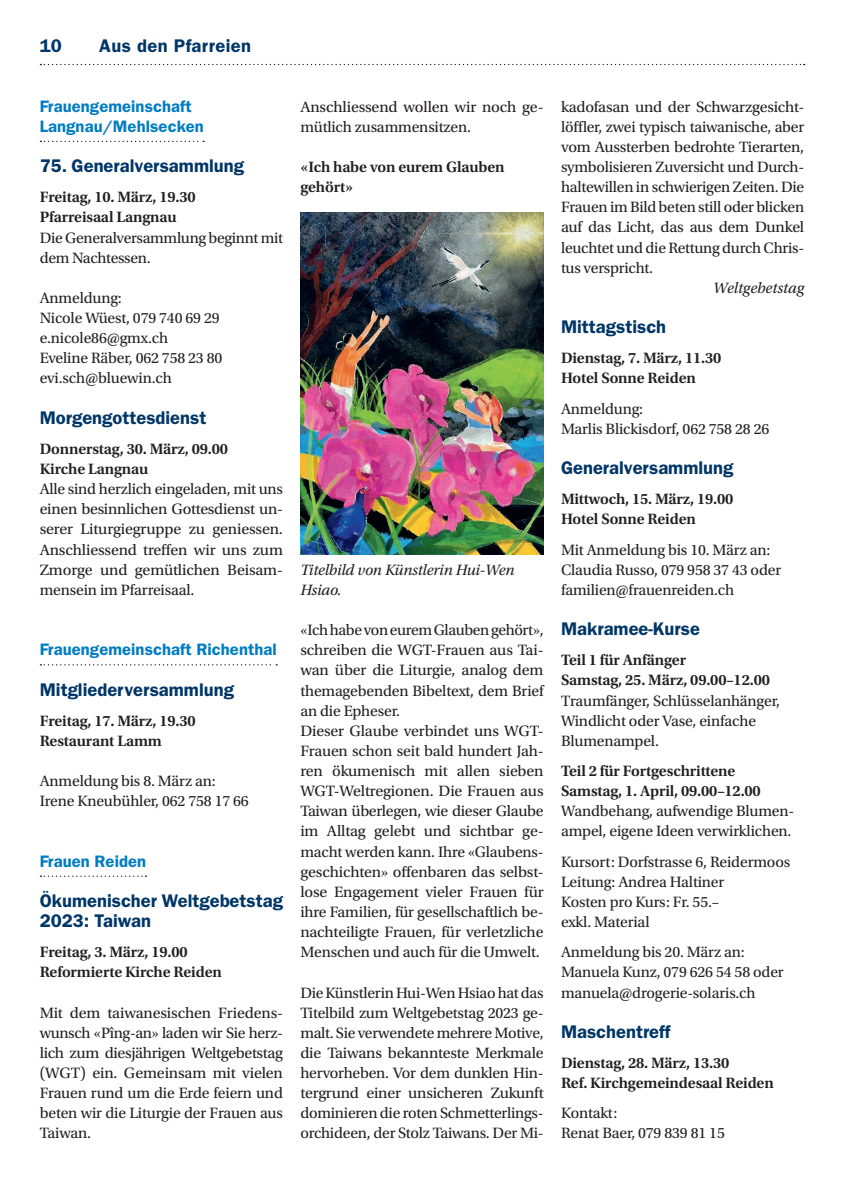
<style>
.page{position:relative;width:844px;height:1191px;background:#fff}
.page>*{position:absolute;margin:0;border:0;box-sizing:border-box;transform-origin:0 0}
.t1{font:600 18.38px/20.1px "ITC Franklin Gothic Std";color:#003667}
.t2{font:600 18.38px "ITC Franklin Gothic Std";letter-spacing:.02em;color:#003667}
.t3{font:600 16.62px/20.1px "ITC Franklin Gothic Std";letter-spacing:.005em;color:#007cc2}
.t4{font:15.75px/20.1px "Utopia Std";letter-spacing:-.01em;color:#231f20}
.t5{font:600 15.75px/20.1px "Utopia Std";letter-spacing:-.01em;color:#231f20}
.t6{font:italic 15.75px/20.1px "Utopia Std";letter-spacing:-.01em;color:#231f20}
</style>
<div class="page">
<svg style="left:40px;top:64px;width:764px;height:1px"></svg>
<svg style="left:40px;top:141px;width:164px;height:1px"></svg>
<svg style="left:40px;top:664px;width:237px;height:1px"></svg>
<svg style="left:40px;top:875px;width:106px;height:2px"></svg>
<img style="left:300px;top:212px;width:243px;height:342px">
<p class="t1" style="left:40px;top:36px;width:24px">10</p>
<p class="t2" style="left:99px;top:35px;width:153px">Aus den Pfarreien</p>
<p class="t3" style="left:40px;top:96px;width:166px">Frauengemeinschaft<br>Langnau/Mehlsecken</p>
<p class="t1" style="left:40px;top:156px;width:206px">75. Generalversammlung</p>
<p class="t5" style="left:40px;top:187px;width:157px">Freitag, 10. März, 19.30<br>Pfarreisaal Langnau</p>
<p class="t4" style="left:40px;top:228px;width:245px">Die Generalversammlung beginnt mit dem Nachtessen.</p>
<p class="t4" style="left:40px;top:288px;width:184px">Anmeldung:<br>Nicole Wüest, 079 740 69 29 e.nicole86@gmx.ch<br>Eveline Räber, 062 758 23 80 evi.sch@bluewin.ch</p>
<p class="t1" style="left:40px;top:407px;width:168px">Morgengottesdienst</p>
<p class="t5" style="left:40px;top:439px;width:190px">Donnerstag, 30. März, 09.00<br>Kirche Langnau</p>
<p class="t4" style="left:40px;top:479px;width:245px">Alle sind herzlich eingeladen, mit uns einen besinnlichen Gottesdienst un&shy;serer Liturgiegruppe zu geniessen.<br>Anschliessend treffen wir uns zum Zmorge und gemütlichen Beisam&shy;mensein im Pfarreisaal.</p>
<p class="t3" style="left:40px;top:639px;width:239px">Frauengemeinschaft Richenthal</p>
<p class="t1" style="left:40px;top:679px;width:196px">Mitgliederversammlung</p>
<p class="t5" style="left:40px;top:710px;width:157px">Freitag, 17. März, 19.30<br>Restaurant Lamm</p>
<p class="t4" style="left:40px;top:771px;width:210px">Anmeldung bis 8. März an:<br>Irene Kneubühler, 062 758 17 66</p>
<p class="t3" style="left:40px;top:851px;width:108px">Frauen Reiden</p>
<p class="t1" style="left:40px;top:890px;width:245px">Ökumenischer Weltgebetstag<br>2023: Taiwan</p>
<p class="t5" style="left:40px;top:942px;width:183px">Freitag, 3. März, 19.00<br>Reformierte Kirche Reiden</p>
<p class="t4" style="left:40px;top:1002px;width:245px;text-align:justify">Mit dem taiwanesischen Friedens&shy;wunsch «Pîng-an» laden wir Sie herz&shy;lich zum diesjährigen Weltgebetstag (WGT) ein. Gemeinsam mit vielen Frauen rund um die Erde feiern und beten wir die Liturgie der Frauen aus Taiwan.</p>
<p class="t4" style="left:300px;top:97px;width:245px">Anschliessend wollen wir noch ge&shy;mütlich zusammensitzen.</p>
<p class="t5" style="left:300px;top:157px;width:206px">«Ich habe von eurem Glauben gehört»</p>
<p class="t6" style="left:300px;top:560px;width:215px">Titelbild von Künstlerin Hui-Wen<br>Hsiao.</p>
<p class="t4" style="left:300px;top:620px;width:245px">«Ich habe von eurem Glauben gehört», schreiben die WGT-Frauen aus Tai&shy;wan über die Liturgie, analog dem themagebenden Bibeltext, dem Brief an die Epheser.<br>Dieser Glaube verbindet uns WGT-Frauen schon seit bald hundert Jah&shy;ren ökumenisch mit allen sieben WGT-Weltregionen. Die Frauen aus Taiwan überlegen, wie dieser Glaube im Alltag gelebt und sichtbar ge&shy;macht werden kann. Ihre «Glaubens&shy;geschichten» offenbaren das selbst&shy;lose Engagement vieler Frauen für ihre Familien, für gesellschaftlich be&shy;nachteiligte Frauen, für verletzliche Menschen und auch für die Umwelt.</p>
<p class="t4" style="left:300px;top:982px;width:245px;text-align:justify">Die Künstlerin Hui-Wen Hsiao hat das Titelbild zum Weltgebetstag 2023 ge&shy;malt. Sie verwendete mehrere Motive, die Taiwans bekannteste Merkmale hervorheben. Vor dem dunklen Hin&shy;tergrund einer unsicheren Zukunft dominieren die roten Schmetterlings&shy;orchideen, der Stolz Taiwans. Der Mi-</p>
<p class="t4" style="left:561px;top:97px;width:245px;text-align:justify">kadofasan und der Schwarzgesicht&shy;löffler, zwei typisch taiwanische, aber vom Aussterben bedrohte Tierarten, symbolisieren Zuversicht und Durch&shy;haltewillen in schwierigen Zeiten. Die Frauen im Bild beten still oder blicken auf das Licht, das aus dem Dunkel leuchtet und die Rettung durch Chris&shy;tus verspricht.</p>
<p class="t6" style="left:713px;top:278px;width:92px">Weltgebetstag</p>
<p class="t1" style="left:561px;top:317px;width:107px">Mittagstisch</p>
<p class="t5" style="left:561px;top:348px;width:162px">Dienstag, 7. März, 11.30<br>Hotel Sonne Reiden</p>
<p class="t4" style="left:561px;top:399px;width:210px">Anmeldung:<br>Marlis Blickisdorf, 062 758 28 26</p>
<p class="t1" style="left:561px;top:458px;width:174px">Generalversammlung</p>
<p class="t5" style="left:561px;top:489px;width:174px">Mittwoch, 15. März, 19.00<br>Hotel Sonne Reiden</p>
<p class="t4" style="left:561px;top:539px;width:222px">Mit Anmeldung bis 10. März an:<br>Claudia Russo, 079 958 37 43 oder familien@frauenreiden.ch</p>
<p class="t1" style="left:561px;top:619px;width:140px">Makramee-Kurse</p>
<p class="t5" style="left:561px;top:650px;width:210px">Teil 1 für Anfänger<br>Samstag, 25. März, 09.00–12.00</p>
<p class="t4" style="left:561px;top:690px;width:220px">Traumfänger, Schlüsselanhänger,<br>Windlicht oder Vase, einfache<br>Blumenampel.</p>
<p class="t5" style="left:561px;top:761px;width:201px">Teil 2 für Fortgeschrittene<br>Samstag, 1. April, 09.00–12.00</p>
<p class="t4" style="left:561px;top:801px;width:235px">Wandbehang, aufwendige Blumen&shy;ampel, eigene Ideen verwirklichen.</p>
<p class="t4" style="left:561px;top:851px;width:231px">Kursort: Dorfstrasse 6, Reidermoos<br>Leitung: Andrea Haltiner<br>Kosten pro Kurs: Fr. 55.–<br>exkl. Material</p>
<p class="t4" style="left:561px;top:942px;width:224px">Anmeldung bis 20. März an:<br>Manuela Kunz, 079 626 54 58 oder manuela@drogerie-solaris.ch</p>
<p class="t1" style="left:561px;top:1021px;width:111px">Maschentreff</p>
<p class="t5" style="left:561px;top:1053px;width:214px">Dienstag, 28. März, 13.30<br>Ref. Kirchgemeindesaal Reiden</p>
<p class="t4" style="left:561px;top:1103px;width:165px">Kontakt:<br>Renat Baer, 079 839 81 15</p>
</div>
